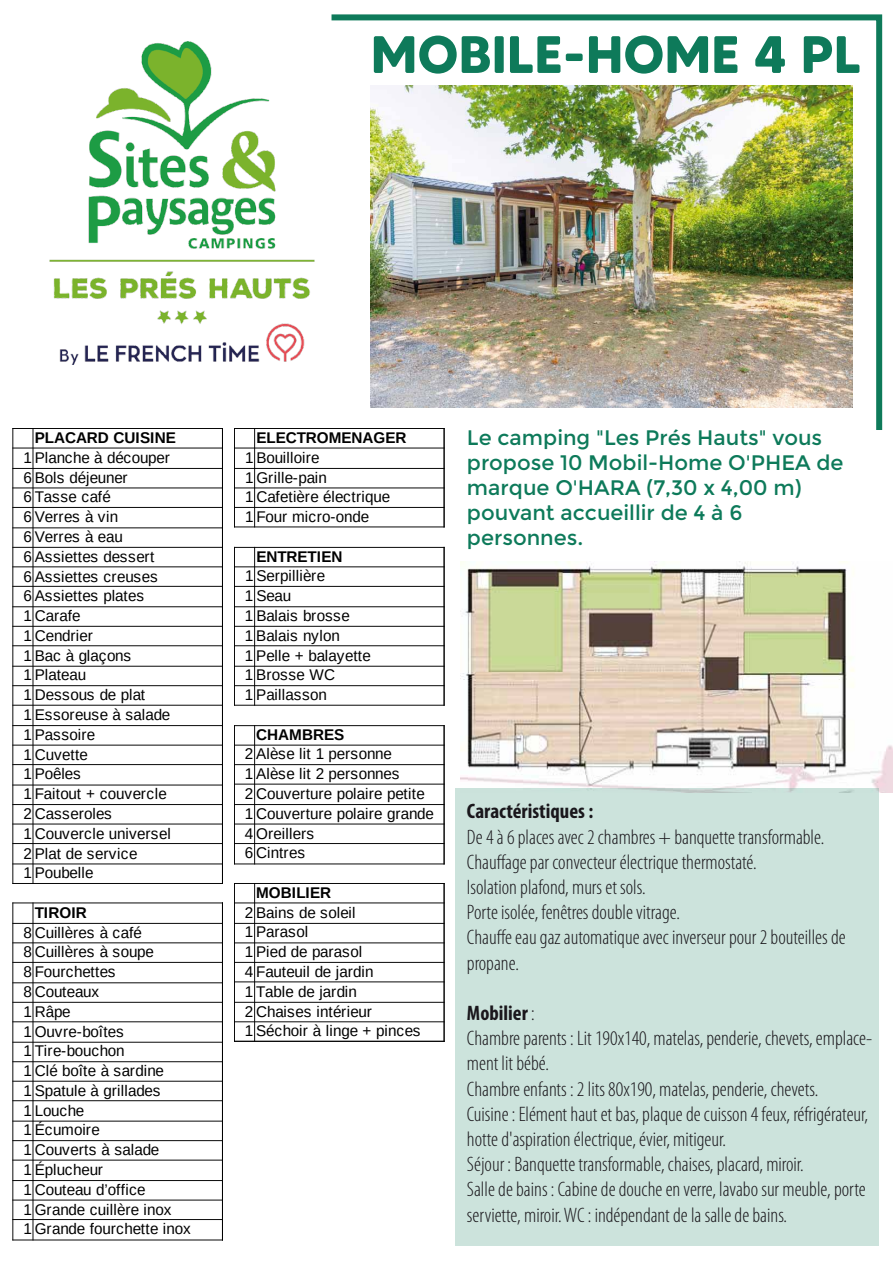
<style>
.page{position:relative;width:893px;height:1263px;background:#fff}
.page>*{position:absolute;margin:0;border:0;box-sizing:border-box;transform-origin:0 0}
.t1{font:700 52.5px "MADE Tommy Soft";color:#0e7a5a}
.t2{font:300 condensed 21px/25.2px "Myriad Pro";color:#1a171c}
.t3{font:21px/25.2px "Montserrat";color:#0d7a5a}
.t4{font:700 condensed 21px "Myriad Pro";color:#1a171c}
.t5{font:15.45px/19.8px "Liberation Sans";letter-spacing:-.005em;color:#000}
.t6{font:15.45px/19.8px "Liberation Sans";letter-spacing:.015em;color:#000}
.t7{font:700 15.45px "Liberation Sans";color:#000}
.s1{font-weight:700}
</style>
<div class="page">
<svg style="left:331px;top:14px;width:552px;height:416px"></svg>
<img style="left:460px;top:562px;width:433px;height:230px">
<img style="left:370px;top:86px;width:482px;height:321px">
<div style="left:456px;top:788px;width:423px;height:457px;background:#cce3dc"></div>
<img style="left:49px;top:42px;width:307px;height:322px">
<svg style="left:12px;top:428px;width:211px;height:456px"></svg>
<svg style="left:12px;top:902px;width:211px;height:338px"></svg>
<svg style="left:234px;top:428px;width:211px;height:99px"></svg>
<svg style="left:234px;top:547px;width:211px;height:159px"></svg>
<svg style="left:234px;top:725px;width:211px;height:139px"></svg>
<svg style="left:234px;top:883px;width:211px;height:159px"></svg>
<h1 class="t1" style="left:371px;top:22px;width:492px">MOBILE-HOME 4 PL</h1>
<p class="t7" style="left:35px;top:427px;width:143px">PLACARD CUISINE</p>
<p class="t5" style="left:23px;top:448px;width:149px">1 Planche à découper<br>6 Bols déjeuner<br>6 Tasse café<br>6 Verres à vin<br>6 Verres à eau<br>6 Assiettes dessert<br>6 Assiettes creuses<br>6 Assiettes plates<br>1 Carafe<br>1 Cendrier<br>1 Bac à glaçons<br>1 Plateau<br>1 Dessous de plat<br>1 Essoreuse à salade<br>1 Passoire<br>1 Cuvette<br>1 Poêles<br>1 Faitout + couvercle<br>2 Casseroles<br>1 Couvercle universel<br>2 Plat de service<br>1 Poubelle</p>
<p class="t7" style="left:35px;top:902px;width:54px">TIROIR</p>
<p class="t5" style="left:23px;top:922px;width:169px">8 Cuillères à café<br>8 Cuillères à soupe<br>8 Fourchettes<br>8 Couteaux<br>1 Râpe<br>1 Ouvre-boîtes<br>1 Tire-bouchon<br>1 Clé boîte à sardine<br>1 Spatule à grillades<br>1 Louche<br>1 Écumoire<br>1 Couverts à salade<br>1 Éplucheur<br>1 Couteau d’office<br>1 Grande cuillère inox<br>1 Grande fourchette inox</p>
<p class="t7" style="left:256px;top:427px;width:152px">ELECTROMENAGER</p>
<p class="t5" style="left:245px;top:448px;width:147px">1 Bouilloire<br>1 Grille-pain<br>1 Cafetière électrique<br>1 Four micro-onde</p>
<p class="t7" style="left:256px;top:546px;width:88px">ENTRETIEN</p>
<p class="t6" style="left:245px;top:566px;width:127px">1 Serpillière<br>1 Seau<br>1 Balais brosse<br>1 Balais nylon<br>1 Pelle + balayette<br>1 Brosse WC<br>1 Paillasson</p>
<p class="t7" style="left:256px;top:724px;width:90px">CHAMBRES</p>
<p class="t5" style="left:245px;top:744px;width:191px">2 Alèse lit 1 personne<br>1 Alèse lit 2 personnes<br>2 Couverture polaire petite<br>1 Couverture polaire grande<br>4 Oreillers<br>6 Cintres</p>
<p class="t7" style="left:256px;top:882px;width:77px">MOBILIER</p>
<p class="t5" style="left:245px;top:902px;width:177px">2 Bains de soleil<br>1 Parasol<br>1 Pied de parasol<br>4 Fauteuil de jardin<br>1 Table de jardin<br>2 Chaises intérieur<br>1 Séchoir à linge + pinces</p>
<h2 class="t3" style="left:467px;top:425px;width:378px">Le camping "Les Prés Hauts" vous propose 10 Mobil-Home O'PHEA de marque O'HARA (7,30 x 4,00 m) pouvant accueillir de 4 à 6 personnes.</h2>
<h2 class="t4" style="left:467px;top:798px;width:128px">Caractéristiques :</h2>
<p class="t2" style="left:467px;top:824px;width:380px">De 4 à 6 places avec 2 chambres + banquette transformable.<br>Chauffage par convecteur électrique thermostaté.<br>Isolation plafond, murs et sols.<br>Porte isolée, fenêtres double vitrage.<br>Chauffe eau gaz automatique avec inverseur pour 2 bouteilles de propane.</p>
<p class="t2" style="left:467px;top:1001px;width:407px"><span class="s1">Mobilier</span> :<br>Chambre parents : Lit 190x140, matelas, penderie, chevets, emplace&shy;ment lit bébé.<br>Chambre enfants : 2 lits 80x190, matelas, penderie, chevets.<br>Cuisine : Elément haut et bas, plaque de cuisson 4 feux, réfrigérateur, hotte d'aspiration électrique, évier, mitigeur.<br>Séjour : Banquette transformable, chaises, placard, miroir.<br>Salle de bains : Cabine de douche en verre, lavabo sur meuble, porte serviette, miroir. WC : indépendant de la salle de bains.</p>
</div>
